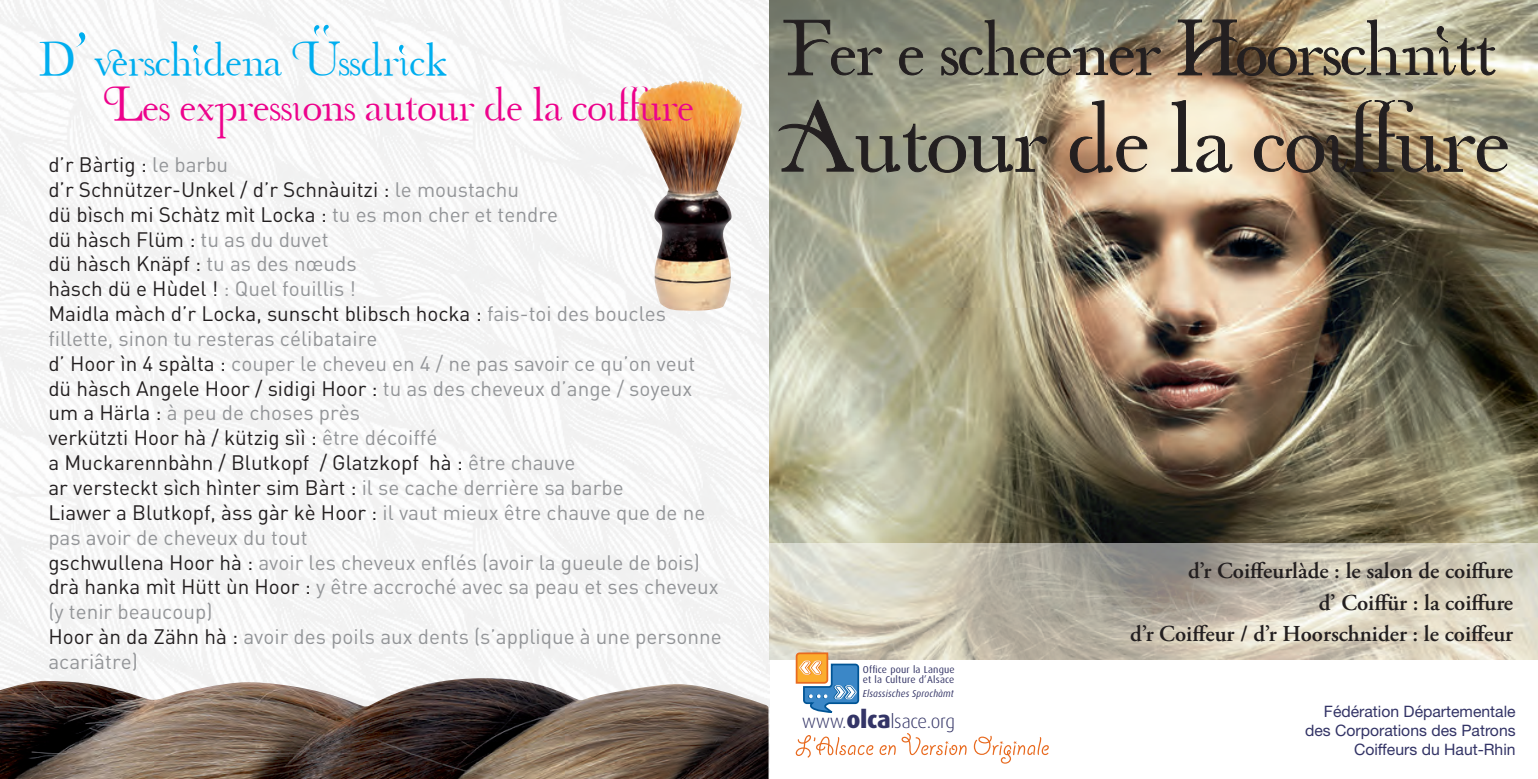
<style>
.page{position:relative;width:1538px;height:779px;background:#fff}
.page>*{position:absolute;margin:0;border:0;box-sizing:border-box;transform-origin:0 0}
.t1{font:88.55px "Decorativefont FINAL";color:#231f20}
.t2{font:68.25px "Decorativefont FINAL";color:#231f20}
.t3{font:42px "Decorativefont FINAL";color:#ed028c}
.t4{font:42px "Decorativefont FINAL";color:#00aeef}
.t5{font:600 22.75px/31.5px "Adobe Garamond Pro";color:#231f20;text-align:right}
.t6{font:20.65px/24.8px "DIN";color:#939598}
.t7{font:20.65px "DIN";color:#231f20}
.t8{font:300 19.07px "Dax";letter-spacing:-.015em;color:#333466}
.t9{font:15.75px/18.9px "Helvetica Neue";color:#333466;text-align:right}
.t10{font:9.97px/10px "Dax";letter-spacing:.02em;color:#333466}
.t11{font:italic 9.97px "Dax";letter-spacing:.02em;color:#333466;scale:.9 1}
.s1{color:#939598}
.s2{color:#231f20}
.s3{font-weight:800;font-size:24.5px}
</style>
<div class="page">
<img style="left:769px;top:0;width:769px;height:543px">
<svg style="left:769px;top:543px;width:769px;height:117px;background:#c9c3b4"></svg>
<svg style="left:795px;top:651px;width:65px;height:62px"></svg>
<svg style="left:796px;top:735px;width:77px;height:22px"></svg>
<svg style="left:879px;top:733px;width:87px;height:22px"></svg>
<svg style="left:974px;top:735px;width:75px;height:28px"></svg>
<img style="left:0;top:678px;width:769px;height:101px">
<img style="left:636px;top:80px;width:107px;height:231px">
<svg style="left:777px;top:0;width:384px;height:178px;background:#9b9781"></svg>
<svg style="left:1171px;top:0;width:341px;height:178px;background:#b1a388"></svg>
<svg style="left:193px;top:45px;width:8px;height:11px"></svg>
<svg style="left:399px;top:45px;width:8px;height:11px"></svg>
<svg style="left:313px;top:25px;width:16px;height:13px"></svg>
<svg style="left:75px;top:32px;width:10px;height:16px"></svg>
<p class="t4" style="left:40px;top:30px;width:410px">D verschidena Ussdrick</p>
<p class="t3" style="left:104px;top:74px;width:592px">Les expressions autour de la coiffure</p>
<p class="t7" style="left:48px;top:152px;width:181px">d’r Bàrtig : <span class="s1">le barbu</span></p>
<p class="t7" style="left:48px;top:176px;width:472px">d’r Schnützer-Unkel / d’r Schnàuitzi : <span class="s1">le moustachu</span></p>
<p class="t7" style="left:48px;top:201px;width:511px">dü bìsch mi Schàtz mìt Locka : <span class="s1">tu es mon cher et tendre</span></p>
<p class="t7" style="left:48px;top:226px;width:282px">dü hàsch Flüm : <span class="s1">tu as du duvet</span></p>
<p class="t7" style="left:48px;top:251px;width:310px">dü hàsch Knäpf : <span class="s1">tu as des nœuds</span></p>
<p class="t7" style="left:48px;top:276px;width:309px">hàsch dü e Hùdel ! <span class="s1">: Quel fouillis !</span></p>
<p class="t6" style="left:48px;top:301px;width:619px"><span class="s2">Maidla màch d’r Locka, sunscht blibsch hocka :</span> fais-toi des boucles fillette, sinon tu resteras célibataire</p>
<p class="t6" style="left:48px;top:350px;width:648px"><span class="s2">d’ Hoor ìn 4 spàlta :</span> couper le cheveu en 4 / ne pas savoir ce qu’on veut</p>
<p class="t7" style="left:48px;top:375px;width:645px">dü hàsch Angele Hoor / sidigi Hoor : <span class="s1">tu as des cheveux d’ange / soyeux</span></p>
<p class="t6" style="left:48px;top:400px;width:313px"><span class="s2">um a Härla :</span> à peu de choses près</p>
<p class="t7" style="left:48px;top:425px;width:390px">verkützti Hoor hà / kützig sìì : <span class="s1">être décoiffé</span></p>
<p class="t7" style="left:48px;top:450px;width:529px">a Muckarennbàhn / Blutkopf / Glatzkopf hà : <span class="s1">être chauve</span></p>
<p class="t7" style="left:48px;top:475px;width:577px">ar versteckt sìch hìnter sim Bàrt : <span class="s1">il se cache derrière sa barbe</span></p>
<p class="t6" style="left:48px;top:499px;width:658px"><span class="s2">Liawer a Blutkopf, àss gàr kè Hoor :</span> il vaut mieux être chauve que de ne pas avoir de cheveux du tout</p>
<p class="t6" style="left:48px;top:549px;width:653px"><span class="s2">gschwullena Hoor hà :</span> avoir les cheveux enflés (avoir la gueule de bois)</p>
<p class="t6" style="left:48px;top:574px;width:672px"><span class="s2">drà hanka mìt Hütt ùn Hoor :</span> y être accroché avec sa peau et ses cheveux (y tenir beaucoup)</p>
<p class="t6" style="left:48px;top:624px;width:675px"><span class="s2">Hoor àn da Zähn hà :</span> avoir des poils aux dents (s’applique à une personne acariâtre)</p>
<p class="t2" style="left:783px;top:0;width:715px">Fer e scheener Hoorschnitt</p>
<p class="t1" style="left:782px;top:74px;width:731px">Autour de la coiffure</p>
<p class="t10" style="left:863px;top:664px;width:93px">Office pour la Langue et la Culture d’Alsace</p>
<p class="t11" style="left:863px;top:688px;width:103px">Elsassisches Sprochàmt</p>
<p class="t8" style="left:802px;top:710px;width:155px">www.<span class="s3">olca</span>lsace.org</p>
<p class="t5" style="left:1130px;top:555px;width:384px">d’r Coiffeurlàde : le salon de coiffure<br>d’ Coiffür : la coiffure<br>d’r Coiffeur / d’r Hoorschnider : le coiffeur</p>
<p class="t9" style="left:1305px;top:702px;width:212px">Fédération Départementale des Corporations des Patrons<br>Coiffeurs du Haut-Rhin</p>
</div>
